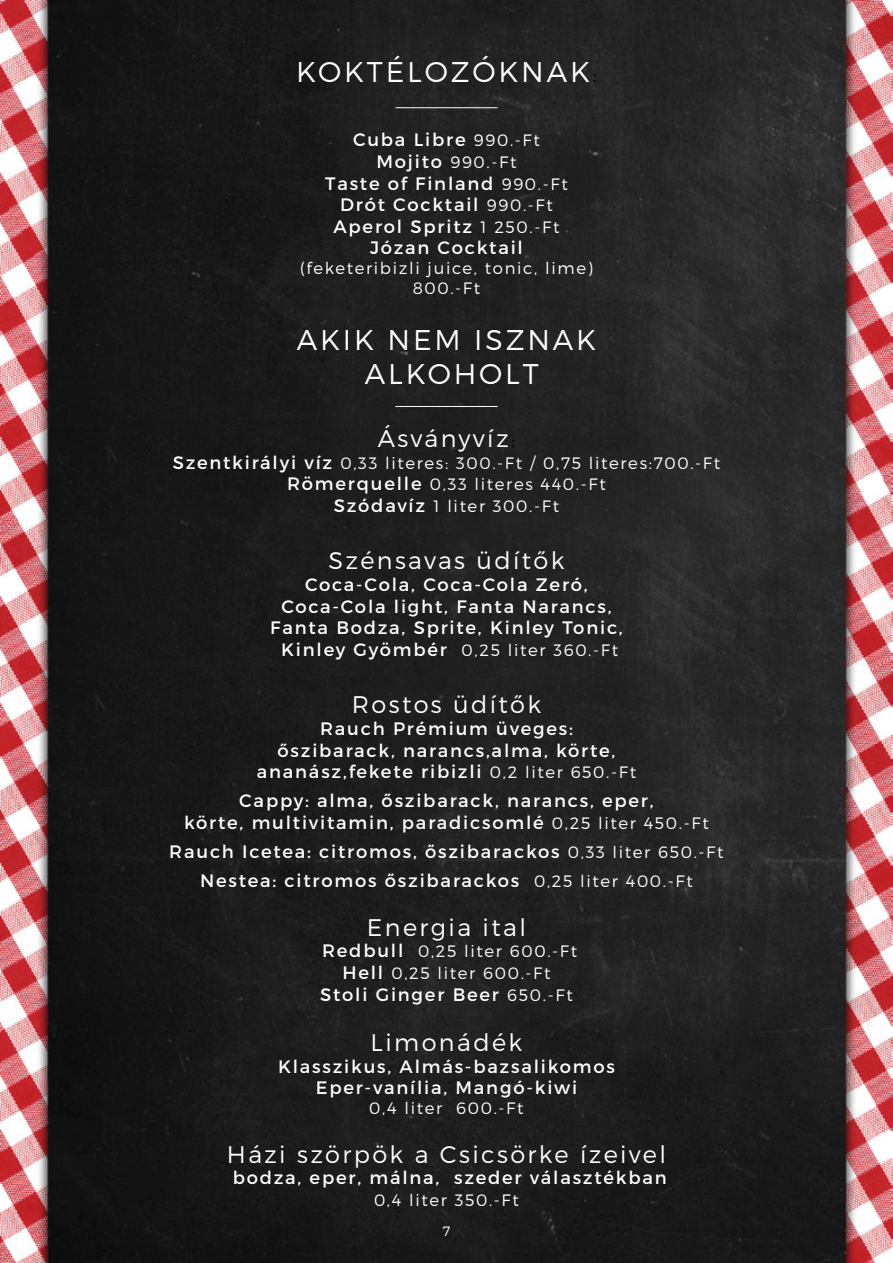
<style>
.page{position:relative;width:893px;height:1263px;background:#fff}
.page>*{position:absolute;margin:0;border:0;box-sizing:border-box;transform-origin:0 0}
.t1{font:300 28.5px/34.2px "Montserrat";letter-spacing:.1em;color:#fff;text-align:center}
.t2{font:300 24px "Montserrat";letter-spacing:.1em;color:#fff}
.t3{font:18px/21.6px "Montserrat";letter-spacing:.1em;color:#fff;text-align:center}
.t4{font:300 16.5px/21.6px "Montserrat";letter-spacing:.1em;color:#fff;text-align:center}
.t5{font:300 13.5px "Montserrat";color:#fff}
.s1{font-family:"Minion Pro";font-weight:400;font-size:18px;color:#000}
.s2{font-weight:300;font-size:16.5px}
.s3{font-weight:400;font-size:18px}
</style>
<div class="page">
<img style="left:0;top:0;width:893px;height:1263px">
<hr style="left:395px;top:107px;width:102px;height:1px;background:#fff">
<hr style="left:395px;top:406px;width:102px;height:1px;background:#fff">
<h1 class="t1" style="left:296px;top:54px;width:302px">KOKTÉLOZÓKNAK<span class="s1">:</span></h1>
<p class="t3" style="left:353px;top:129px;width:188px">Cuba Libre <span class="s2">990.-Ft</span></p>
<p class="t4" style="left:376px;top:151px;width:142px"><span class="s3">Mojito</span> 990.-Ft</p>
<p class="t3" style="left:325px;top:172px;width:244px">Taste of Finland <span class="s2">990.-Ft<br></span>Drót Cocktail <span class="s2">990.-Ft<br></span>Aperol Spritz <span class="s2">1 250.-Ft<br></span>Józan Cocktail</p>
<p class="t4" style="left:300px;top:258px;width:295px;line-height:19.8px">(feketeribizli juice, tonic, lime)<br>800.-Ft</p>
<h1 class="t1" style="left:297px;top:322px;width:301px">AKIK NEM ISZNAK<br>ALKOHOLT</h1>
<h2 class="t2" style="left:378px;top:424px;width:139px">Ásványvíz<span class="s1">:</span></h2>
<p class="t4" style="left:173px;top:452px;width:549px"><span class="s3">Szentkirályi víz</span> 0,33 literes: 300.-Ft / 0,75 literes:700.-Ft<br><span class="s3">Römerquelle</span> 0,33 literes 440.-Ft<br><span class="s3">Szódavíz</span> 1 liter 300.-Ft</p>
<h2 class="t2" style="left:328px;top:546px;width:238px">Szénsavas üdítők</h2>
<p class="t3" style="left:270px;top:574px;width:354px">Coca-Cola, Coca-Cola Zeró,<br>Coca-Cola light, Fanta Narancs,<br>Fanta Bodza, Sprite, Kinley Tonic,</p>
<p class="t4" style="left:281px;top:639px;width:339px"><span class="s3">Kinley Gyömbér</span> 0,25 liter 360.-Ft</p>
<h2 class="t2" style="left:352px;top:690px;width:191px">Rostos üdítők</h2>
<p class="t3" style="left:257px;top:718px;width:381px">Rauch Prémium üveges:<br>őszibarack, narancs,alma, körte, ananász,fekete ribizli <span class="s2">0,2 liter 650.-Ft</span></p>
<p class="t3" style="left:184px;top:790px;width:526px">Cappy: alma, őszibarack, narancs, eper,<br>körte, multivitamin, paradicsomlé <span class="s2">0,25 liter 450.-Ft</span></p>
<p class="t3" style="left:169px;top:837px;width:556px;line-height:29.1px">Rauch Icetea: citromos, őszibarackos <span class="s2">0,33 liter 650.-Ft<br></span>Nestea: citromos őszibarackos <span class="s2">0,25 liter 400.-Ft</span></p>
<h2 class="t2" style="left:367px;top:913px;width:161px">Energia ital</h2>
<p class="t4" style="left:322px;top:940px;width:257px"><span class="s3">Redbull</span> 0,25 liter 600.-Ft<br><span class="s3">Hell</span> 0,25 liter 600.-Ft</p>
<p class="t3" style="left:320px;top:983px;width:254px">Stoli Ginger Beer <span class="s2">650.-Ft</span></p>
<h2 class="t2" style="left:371px;top:1028px;width:153px">Limonádék</h2>
<p class="t3" style="left:278px;top:1055px;width:338px">Klasszikus, Almás-bazsalikomos<br>Eper-vanília, Mangó-kiwi</p>
<p class="t4" style="left:369px;top:1097px;width:156px">0,4 liter 600.-Ft</p>
<h2 class="t2" style="left:227px;top:1139px;width:441px">Házi szörpök a Csicsörke ízeivel</h2>
<p class="t3" style="left:233px;top:1167px;width:435px">bodza, eper, málna, szeder választékban</p>
<p class="t4" style="left:374px;top:1189px;width:146px">0,4 liter 350.-Ft</p>
<p class="t5" style="left:443px;top:1223px;width:9px">7</p>
</div>
